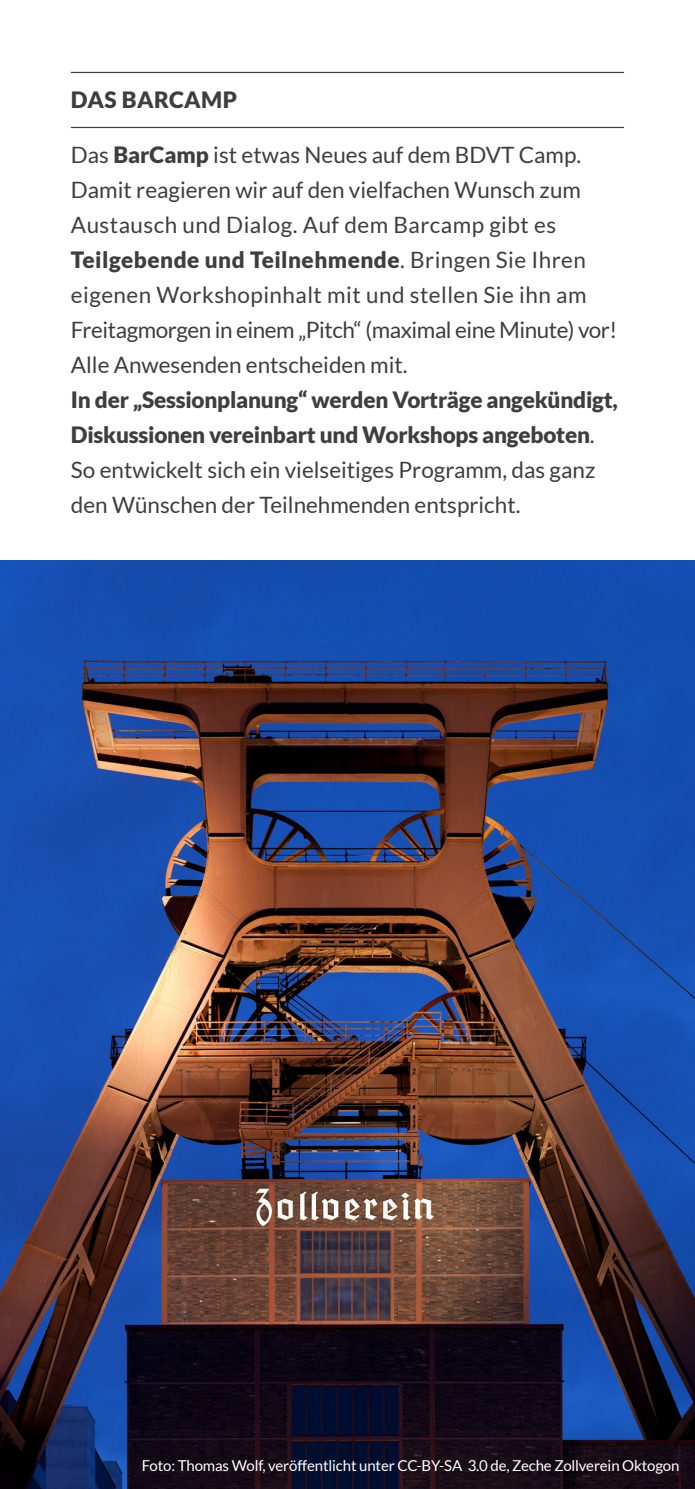
<style>
.page{position:relative;width:695px;height:1489px;background:#fff}
.page>*{position:absolute;margin:0;border:0;box-sizing:border-box;transform-origin:0 0}
.t1{font:22.5px/35px "Lato";color:#3e3e3f}
.t2{font:900 22.5px/35px "Lato";letter-spacing:-.01em;color:#3e3e3f}
.t3{font:900 22.5px "Lato";letter-spacing:.02em;color:#3e3e3f}
.t4{font:15px "Lato";letter-spacing:-.01em;color:#fff}
.s1{font-weight:900}
.s2{font-weight:400}
</style>
<div class="page">
<img style="left:0;top:561px;width:694px;height:927px">
<hr style="left:71px;top:72px;width:553px;height:1px;background:#3e3e3f">
<hr style="left:71px;top:127px;width:553px;height:1px;background:#3e3e3f">
<p class="t3" style="left:71px;top:87px;width:168px">DAS BARCAMP</p>
<p class="t1" style="left:71px;top:137px;width:547px">Das <span class="s1">BarCamp</span> ist etwas Neues auf dem BDVT Camp.<br>Damit reagieren wir auf den vielfachen Wunsch zum Austausch und Dialog. Auf dem Barcamp gibt es <span class="s1">Teilgebende und Teilnehmende</span>. Bringen Sie Ihren eigenen Workshopinhalt mit und stellen Sie ihn am Freitagmorgen in einem „Pitch“ (maximal eine Minute) vor!<br>Alle Anwesenden entscheiden mit.</p>
<p class="t2" style="left:71px;top:382px;width:548px">In der „Sessionplanung“ werden Vorträge angekündigt, Diskussionen vereinbart und Workshops angeboten<span class="s2">.<br>So entwickelt sich ein vielseitiges Programm, das ganz den Wünschen der Teilnehmenden entspricht.</span></p>
<p class="t4" style="left:142px;top:1457px;width:539px">Foto: Thomas Wolf, veröffentlicht unter CC-BY-SA 3.0 de, Zeche Zollverein Oktogon</p>
</div>
